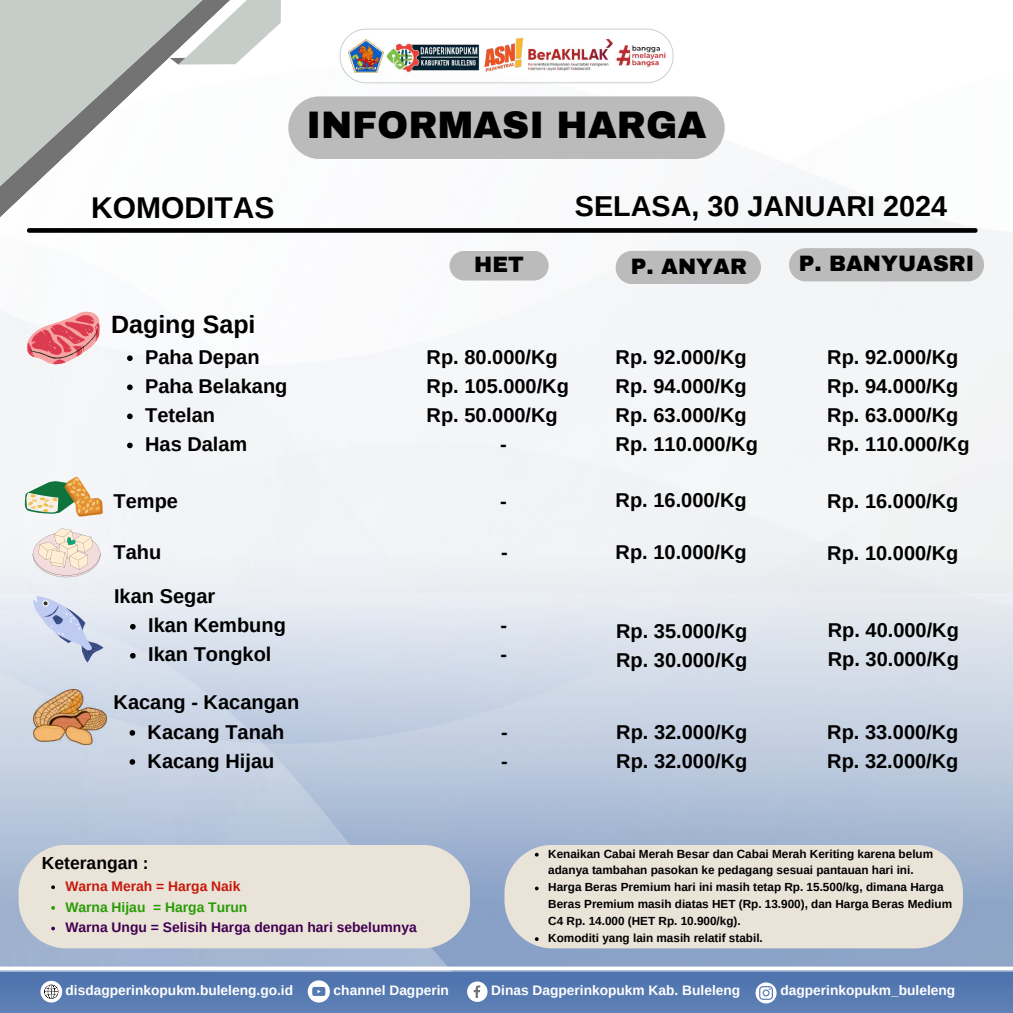
<style>
.page{position:relative;width:1013px;height:1013px;background:#fff}
.page>*{position:absolute;margin:0;border:0;box-sizing:border-box;transform-origin:0 0}
.t1{font:900 37.5px "Archivo";color:#000}
.t2{font:700 30px "Arimo";color:#000}
.t3{font:700 28.75px "Arimo";color:#000}
.t4{font:700 25px "Arimo";color:#000}
.t5{font:900 21.75px "Archivo";color:#000}
.t6{font:700 20px/29px "Arimo";color:#000}
.t7{font:700 17.5px "Arimo";color:#000}
.t8{font:700 13.88px "Arimo";color:#400050}
.t9{font:700 13.88px "Arimo";color:#279d04}
.t10{font:700 13.88px "Arimo";color:#c7180b}
.t11{font:700 13.75px "Arimo";color:#fff}
.t12{font:700 11.75px/16.9px "Arimo";color:#000}
</style>
<div class="page">
<div style="left:0;top:549px;width:1012px;height:463px;background:#567ab1"></div>
<img style="left:0;top:592px;width:1012px;height:379px">
<img style="left:0;top:28px;width:1012px;height:564px">
<svg style="left:467px;top:981px;width:20px;height:20px"></svg>
<svg style="left:40px;top:980px;width:22px;height:22px"></svg>
<svg style="left:308px;top:980px;width:22px;height:22px"></svg>
<svg style="left:755px;top:982px;width:21px;height:21px"></svg>
<svg style="left:0;top:966px;width:1012px;height:4px;background:#eff2f7"></svg>
<svg style="left:339px;top:29px;width:334px;height:54px"></svg>
<img style="left:349px;top:39px;width:34px;height:33px">
<img style="left:386px;top:42px;width:94px;height:30px">
<img style="left:528px;top:39px;width:82px;height:32px">
<img style="left:610px;top:39px;width:61px;height:35px">
<img style="left:481px;top:32px;width:47px;height:47px">
<svg style="left:243px;top:0;width:38px;height:65px"></svg>
<svg style="left:0;top:0;width:243px;height:266px"></svg>
<svg style="left:0;top:0;width:224px;height:215px"></svg>
<svg style="left:27px;top:228px;width:950px;height:5px;background:#0f0f0f"></svg>
<div style="left:288px;top:96px;width:436px;height:63px;background:#bbb;border-radius:31px"></div>
<div style="left:615px;top:251px;width:146px;height:33px;background:#bbb"></div>
<div style="left:789px;top:248px;width:195px;height:33px;background:#bbb"></div>
<svg style="left:27px;top:310px;width:73px;height:55px"></svg>
<svg style="left:21px;top:476px;width:82px;height:40px"></svg>
<svg style="left:33px;top:528px;width:67px;height:49px"></svg>
<svg style="left:24px;top:590px;width:80px;height:75px;background:#d0d8ea"></svg>
<img style="left:34px;top:690px;width:73px;height:54px">
<div style="left:19px;top:844px;width:451px;height:104px;background:#eae3d8"></div>
<div style="left:449px;top:251px;width:99px;height:29px;background:#bbb;border-radius:15px"></div>
<div style="left:504px;top:844px;width:458px;height:104px;background:#eae3d8"></div>
<svg style="left:127px;top:355px;width:6px;height:6px"></svg>
<svg style="left:127px;top:384px;width:6px;height:6px"></svg>
<svg style="left:127px;top:413px;width:6px;height:6px"></svg>
<svg style="left:127px;top:442px;width:6px;height:6px"></svg>
<svg style="left:130px;top:624px;width:6px;height:5px"></svg>
<svg style="left:130px;top:653px;width:6px;height:5px"></svg>
<svg style="left:129px;top:730px;width:6px;height:5px"></svg>
<svg style="left:129px;top:759px;width:6px;height:5px"></svg>
<svg style="left:51px;top:885px;width:4px;height:4px"></svg>
<svg style="left:51px;top:906px;width:4px;height:3px"></svg>
<svg style="left:51px;top:926px;width:4px;height:4px"></svg>
<svg style="left:535px;top:852px;width:3px;height:4px"></svg>
<svg style="left:535px;top:886px;width:3px;height:4px"></svg>
<svg style="left:535px;top:937px;width:3px;height:4px"></svg>
<h1 class="t1" style="left:306px;top:105px;width:401px">INFORMASI HARGA</h1>
<h2 class="t2" style="left:91px;top:191px;width:185px">KOMODITAS</h2>
<h3 class="t3" style="left:575px;top:190px;width:374px">SELASA, 30 JANUARI 2024</h3>
<p class="t5" style="left:631px;top:255px;width:118px">P. ANYAR</p>
<p class="t5" style="left:798px;top:252px;width:177px">P. BANYUASRI</p>
<p class="t5" style="left:474px;top:253px;width:51px">HET</p>
<p class="t4" style="left:111px;top:310px;width:146px">Daging Sapi</p>
<p class="t6" style="left:145px;top:342px;width:144px">Paha Depan<br>Paha Belakang<br>Tetelan<br>Has Dalam</p>
<p class="t6" style="left:615px;top:342px;width:144px">Rp. 92.000/Kg<br>Rp. 94.000/Kg<br>Rp. 63.000/Kg<br>Rp. 110.000/Kg</p>
<p class="t6" style="left:114px;top:486px;width:66px">Tempe</p>
<p class="t6" style="left:615px;top:485px;width:133px">Rp. 16.000/Kg</p>
<p class="t6" style="left:827px;top:487px;width:133px">Rp. 16.000/Kg</p>
<p class="t6" style="left:114px;top:537px;width:49px">Tahu</p>
<p class="t6" style="left:615px;top:537px;width:133px">Rp. 10.000/Kg</p>
<p class="t6" style="left:827px;top:538px;width:133px">Rp. 10.000/Kg</p>
<p class="t6" style="left:148px;top:582px;width:139px;text-indent:-34px">Ikan Segar<br>Ikan Kembung<br>Ikan Tongkol</p>
<p class="t6" style="left:426px;top:342px;width:144px;text-align:center">Rp. 80.000/Kg<br>Rp. 105.000/Kg<br>Rp. 50.000/Kg -</p>
<p class="t6" style="left:827px;top:342px;width:144px">Rp. 92.000/Kg<br>Rp. 94.000/Kg<br>Rp. 63.000/Kg<br>Rp. 110.000/Kg</p>
<p class="t6" style="left:500px;top:486px;width:8px">-</p>
<p class="t6" style="left:501px;top:537px;width:8px">-</p>
<p class="t6" style="left:616px;top:616px;width:133px">Rp. 35.000/Kg<br>Rp. 30.000/Kg</p>
<p class="t6" style="left:827px;top:615px;width:133px">Rp. 40.000/Kg<br>Rp. 30.000/Kg</p>
<p class="t6" style="left:500px;top:611px;width:8px">- -</p>
<p class="t6" style="left:148px;top:688px;width:153px;text-indent:-34px">Kacang - Kacangan<br>Kacang Tanah<br>Kacang Hijau</p>
<p class="t7" style="left:42px;top:853px;width:108px">Keterangan :</p>
<p class="t10" style="left:65px;top:878px;width:177px">Warna Merah = Harga Naik</p>
<p class="t9" style="left:65px;top:899px;width:183px">Warna Hijau = Harga Turun</p>
<p class="t8" style="left:65px;top:919px;width:353px">Warna Ungu = Selisih Harga dengan hari sebelumnya</p>
<p class="t6" style="left:501px;top:717px;width:8px">- -</p>
<p class="t6" style="left:616px;top:717px;width:133px">Rp. 32.000/Kg<br>Rp. 32.000/Kg</p>
<p class="t6" style="left:827px;top:717px;width:133px">Rp. 33.000/Kg<br>Rp. 32.000/Kg</p>
<p class="t12" style="left:548px;top:845px;width:405px">Kenaikan Cabai Merah Besar dan Cabai Merah Keriting karena belum adanya tambahan pasokan ke pedagang sesuai pantauan hari ini.<br>Harga Beras Premium hari ini masih tetap Rp. 15.500/kg, dimana Harga Beras Premium masih diatas HET (Rp. 13.900), dan Harga Beras Medium C4 Rp. 14.000 (HET Rp. 10.900/kg).<br>Komoditi yang lain masih relatif stabil.</p>
<p class="t11" style="left:66px;top:983px;width:229px">disdagperinkopukm.buleleng.go.id</p>
<p class="t11" style="left:333px;top:982px;width:117px">channel Dagperin</p>
<p class="t11" style="left:491px;top:983px;width:250px">Dinas Dagperinkopukm Kab. Buleleng</p>
<p class="t11" style="left:780px;top:983px;width:176px">dagperinkopukm_buleleng</p>
</div>
